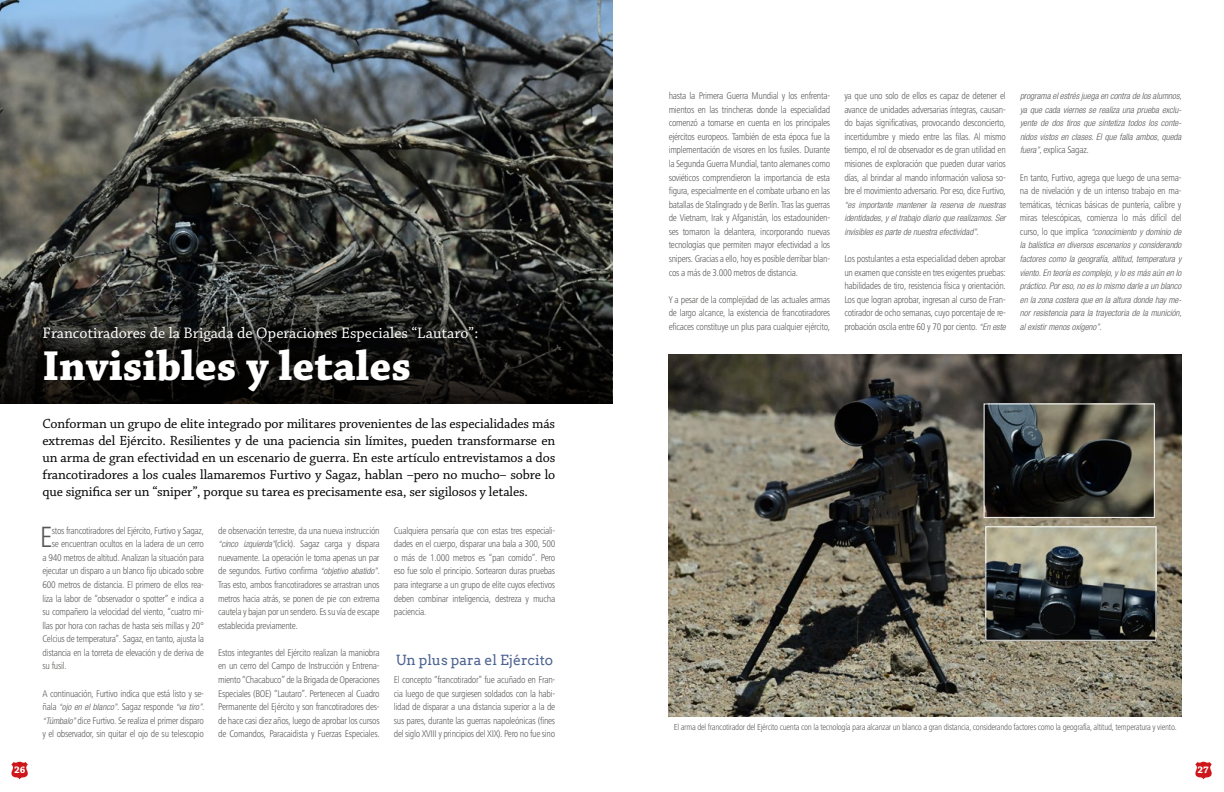
<style>
.page{position:relative;width:1224px;height:792px;background:#fff}
.page>*{position:absolute;margin:0;border:0;box-sizing:border-box;transform-origin:0 0}
.t1{font:700 44px "Chaparral Pro";color:#fff}
.t2{font:300 condensed 30.4px "Frutiger Next LTW1 G";color:#575756}
.t3{font:16px "Chaparral Pro";color:#fff}
.t4{font:14px/16.8px "Chaparral Pro";letter-spacing:-.01em;color:#000;text-align:justify}
.t5{font:14px "Arvo";color:#4e6493}
.t6{font:300 condensed 10px/13.6px "Frutiger Next LTW1 G";letter-spacing:-.03em;color:#575756;text-align:justify}
.t7{font:700 10px "Chaparral Pro";color:#fff}
.t8{font:italic 300 condensed 9px/13.6px "Helvetica Neue LT Std";color:#575756;text-align:justify}
.t9{font:300 condensed 9px "Frutiger Next LTW1 G";letter-spacing:-.03em;color:#575756}
.t10{font:700 6px "Arial";color:#cd171a}
.s1{font-family:"Frutiger Next LTW1 G";font-style:normal;font-size:10px}
.s2{font-family:"Helvetica Neue LT Std";font-style:italic;font-size:9px}
</style>
<div class="page">
<img style="left:669px;top:354px;width:513px;height:363px">
<img style="left:0;top:0;width:613px;height:404px">
<svg style="left:0;top:206px;width:612px;height:198px"></svg>
<img style="left:986px;top:405px;width:167px;height:111px">
<div style="left:984px;top:403px;width:171px;height:115px;border:1px solid #fff"></div>
<img style="left:987px;top:528px;width:168px;height:111px">
<div style="left:985px;top:526px;width:172px;height:115px;border:1px solid #fff"></div>
<svg style="left:11px;top:762px;width:17px;height:17px"></svg>
<svg style="left:1195px;top:762px;width:17px;height:17px"></svg>
<h3 class="t3" style="left:43px;top:324px;width:437px">Francotiradores de la Brigada de Operaciones Especiales “Lautaro”:</h3>
<h1 class="t1" style="left:43px;top:340px;width:370px">Invisibles y letales</h1>
<p class="t4" style="left:43px;top:416px;width:514px">Conforman un grupo de elite integrado por militares provenientes de las especialidades más extremas del Ejército. Resilientes y de una paciencia sin límites, pueden transformarse en un arma de gran efectividad en un escenario de guerra. En este artículo entrevistamos a dos francotiradores a los cuales llamaremos Furtivo y Sagaz, hablan –pero no mucho– sobre lo que significa ser un “sniper”, porque su tarea es precisamente esa, ser sigilosos y letales.</p>
<h2 class="t2" style="left:40px;top:520px;width:14px">E</h2>
<p class="t6" style="left:52px;top:524px;width:154px">stos francotiradores del Ejército, Furtivo y Sagaz,</p>
<p class="t6" style="left:52px;top:537px;width:154px">se encuentran ocultos en la ladera de un cerro</p>
<p class="t6" style="left:43px;top:551px;width:163px">a 940 metros de altitud. Analizan la situación para</p>
<p class="t6" style="left:43px;top:564px;width:163px">ejecutar un disparo a un blanco fijo ubicado sobre</p>
<p class="t6" style="left:43px;top:578px;width:163px">600 metros de distancia. El primero de ellos rea-</p>
<p class="t6" style="left:43px;top:591px;width:163px">liza la labor de “observador o spotter” e indica a</p>
<p class="t6" style="left:43px;top:605px;width:163px">su compañero la velocidad del viento, “cuatro mi-</p>
<p class="t6" style="left:43px;top:619px;width:163px">llas por hora con rachas de hasta seis millas y 20°</p>
<p class="t6" style="left:43px;top:632px;width:163px">Celcius de temperatura”. Sagaz, en tanto, ajusta la</p>
<p class="t6" style="left:43px;top:646px;width:163px">distancia en la torreta de elevación y de deriva de</p>
<p class="t6" style="left:43px;top:659px;width:26px">su fusil.</p>
<p class="t6" style="left:43px;top:686px;width:163px">A continuación, Furtivo indica que está listo y se-</p>
<p class="t8" style="left:43px;top:700px;width:163px"><span class="s1">ñala</span> “ojo en el blanco”. <span class="s1">Sagaz responde</span> “va tiro”.</p>
<p class="t6" style="left:43px;top:714px;width:163px"><span class="s2">“Túmbalo”</span> dice Furtivo. Se realiza el primer disparo y el observador, sin quitar el ojo de su telescopio</p>
<p class="t6" style="left:218px;top:524px;width:163px">de observación terrestre, da una nueva instrucción <span class="s2">“cinco izquierda”</span>(click). Sagaz carga y dispara nuevamente. La operación le toma apenas un par de segundos. Furtivo confirma <span class="s2">“objetivo abatido”.<br></span>Tras esto, ambos francotiradores se arrastran unos metros hacia atrás, se ponen de pie con extrema cautela y bajan por un sendero. Es su vía de escape establecida previamente.</p>
<p class="t6" style="left:218px;top:646px;width:163px">Estos integrantes del Ejército realizan la maniobra en un cerro del Campo de Instrucción y Entrena&shy;miento “Chacabuco” de la Brigada de Operaciones Especiales (BOE) “Lautaro”. Pertenecen al Cuadro Permanente del Ejército y son francotiradores des&shy;de hace casi diez años, luego de aprobar los cursos de Comandos, Paracaidista y Fuerzas Especiales.</p>
<p class="t6" style="left:394px;top:524px;width:163px">Cualquiera pensaría que con estas tres especiali&shy;dades en el cuerpo, disparar una bala a 300, 500 o más de 1.000 metros es “pan comido”. Pero eso fue solo el principio. Sortearon duras pruebas para integrarse a un grupo de elite cuyos efectivos deben combinar inteligencia, destreza y mucha paciencia.</p>
<h3 class="t5" style="left:396px;top:651px;width:159px">Un plus para el Ejército</h3>
<p class="t6" style="left:394px;top:673px;width:163px">El concepto “francotirador” fue acuñado en Fran&shy;cia luego de que surgiesen soldados con la habi&shy;lidad de disparar a una distancia superior a la de sus pares, durante las guerras napoleónicas (fines del siglo XVIII y principios del XIX). Pero no fue sino</p>
<p class="t6" style="left:669px;top:89px;width:163px">hasta la Primera Guerra Mundial y los enfrenta&shy;mientos en las trincheras donde la especialidad comenzó a tomarse en cuenta en los principales ejércitos europeos. También de esta época fue la implementación de visores en los fusiles. Durante la Segunda Guerra Mundial, tanto alemanes como soviéticos comprendieron la importancia de esta figura, especialmente en el combate urbano en las batallas de Stalingrado y de Berlín. Tras las guerras de Vietnam, Irak y Afganistán, los estadouniden&shy;ses tomaron la delantera, incorporando nuevas tecnologías que permiten mayor efectividad a los snipers. Gracias a ello, hoy es posible derribar blan&shy;cos a más de 3.000 metros de distancia.</p>
<p class="t6" style="left:669px;top:293px;width:163px">Y a pesar de la complejidad de las actuales armas de largo alcance, la existencia de francotiradores eficaces constituye un plus para cualquier ejército,</p>
<p class="t6" style="left:844px;top:89px;width:163px">ya que uno solo de ellos es capaz de detener el avance de unidades adversarias íntegras, causan&shy;do bajas significativas, provocando desconcierto, incertidumbre y miedo entre las filas. Al mismo tiempo, el rol de observador es de gran utilidad en misiones de exploración que pueden durar varios días, al brindar al mando información valiosa so&shy;bre el movimiento adversario. Por eso, dice Furtivo,</p>
<p class="t8" style="left:844px;top:198px;width:163px">“es importante mantener la reserva de nuestras identidades, y el trabajo diario que realizamos. Ser invisibles es parte de nuestra efectividad”.</p>
<p class="t6" style="left:844px;top:252px;width:163px">Los postulantes a esta especialidad deben aprobar un examen que consiste en tres exigentes pruebas: habilidades de tiro, resistencia física y orientación.<br>Los que logran aprobar, ingresan al curso de Fran&shy;cotirador de ocho semanas, cuyo porcentaje de re&shy;probación oscila entre 60 y 70 por ciento. <span class="s2">“En este</span></p>
<p class="t8" style="left:1020px;top:89px;width:163px">programa el estrés juega en contra de los alumnos, ya que cada viernes se realiza una prueba exclu&shy;yente de dos tiros que sintetiza todos los conte&shy;nidos vistos en clases. El que falla ambos, queda</p>
<p class="t6" style="left:1020px;top:143px;width:70px"><span class="s2">fuera”,</span> explica Sagaz.</p>
<p class="t6" style="left:1020px;top:170px;width:163px">En tanto, Furtivo, agrega que luego de una sema&shy;na de nivelación y de un intenso trabajo en ma&shy;temáticas, técnicas básicas de puntería, calibre y miras telescópicas, comienza lo más difícil del</p>
<p class="t8" style="left:1020px;top:225px;width:163px"><span class="s1">curso, lo que implica</span> “conocimiento y dominio de la balística en diversos escenarios y considerando factores como la geografía, altitud, temperatura y viento. En teoría es complejo, y lo es más aún en lo práctico. Por eso, no es lo mismo darle a un blanco en la zona costera que en la altura donde hay me&shy;nor resistencia para la trayectoria de la munición, al existir menos oxígeno”.</p>
<p class="t9" style="left:674px;top:722px;width:504px">El arma del francotirador del Ejército cuenta con la tecnología para alcanzar un blanco a gran distancia, considerando factores como la geografía, altitud, temperatura y viento.</p>
<p class="t7" style="left:14px;top:764px;width:13px">26</p>
<p class="t7" style="left:1197px;top:764px;width:13px">27</p>
<p class="t10" style="left:21px;top:770px;width:6px">&amp;</p>
</div>
